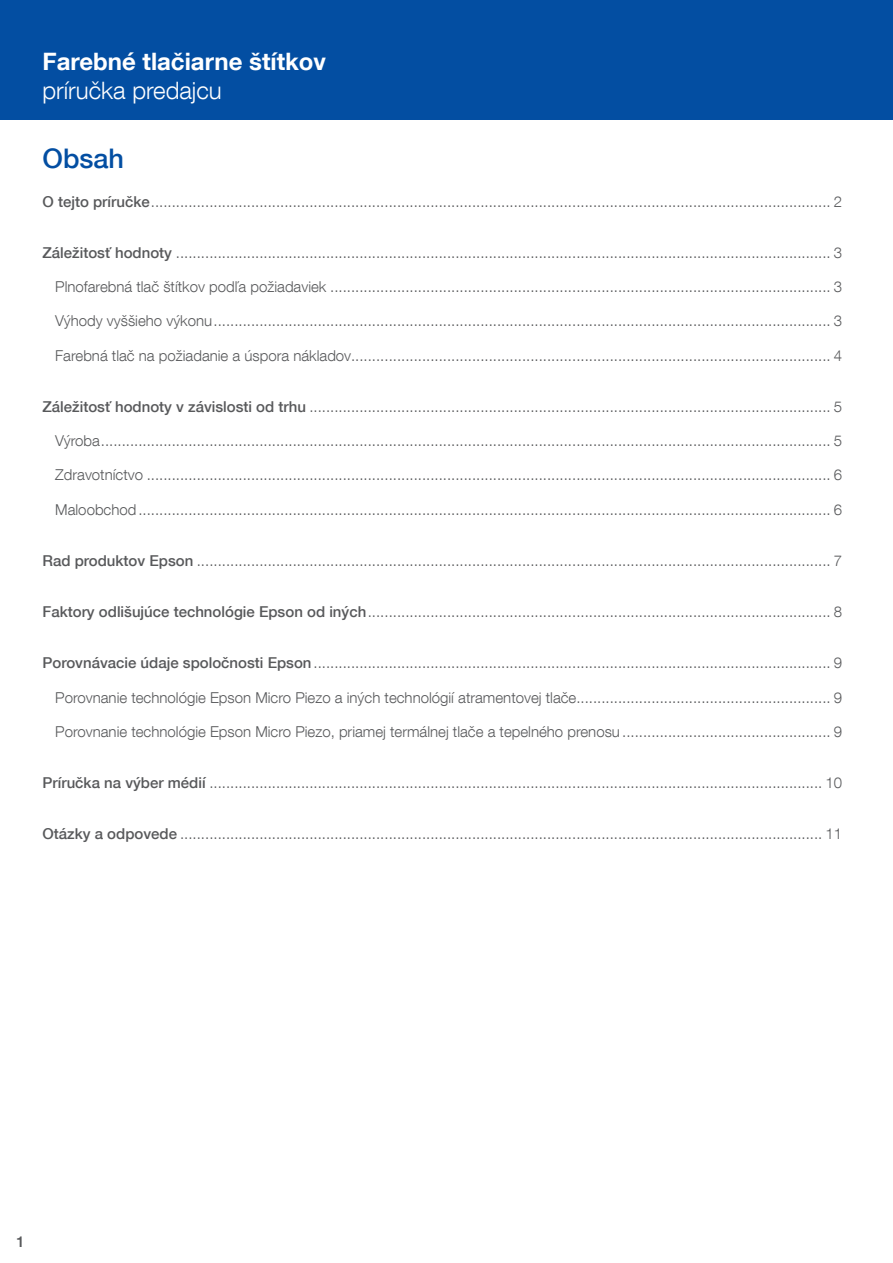
<style>
.page{position:relative;width:893px;height:1263px;background:#fff}
.page>*{position:absolute;margin:0;border:0;box-sizing:border-box;transform-origin:0 0}
.t1{font:500 27px "Helvetica Neue LT Com";color:#034ea2}
.t2{font:700 24px "Helvetica Neue LT Com";color:#fff}
.t3{font:300 24px "Helvetica Neue LT Com";color:#fff}
.t4{font:300 15px "Helvetica Neue LT Com";color:#58595b}
.t5{font:500 15px "Helvetica Neue LT Com";color:#58595b}
.s1{font-weight:500}
</style>
<div class="page">
<div style="left:0;top:0;width:893px;height:119px;background:#034ea2"></div>
<h2 class="t2" style="left:43px;top:47px;width:285px">Farebné tlačiarne štítkov</h2>
<h2 class="t3" style="left:43px;top:76px;width:181px">príručka predajcu</h2>
<h1 class="t1" style="left:43px;top:142px;width:83px">Obsah</h1>
<p class="t4" style="left:43px;top:192px;width:801px"><span class="s1">O tejto príručke</span>................................................................................................................................................................... 2</p>
<p class="t4" style="left:43px;top:243px;width:801px"><span class="s1">Záležitosť hodnoty</span> ............................................................................................................................................................. 3</p>
<p class="t4" style="left:55px;top:278px;width:788px">Plnofarebná tlač štítkov podľa požiadaviek ........................................................................................................................ 3</p>
<p class="t4" style="left:55px;top:312px;width:788px">Výhody vyššieho výkonu.................................................................................................................................................... 3</p>
<p class="t4" style="left:55px;top:346px;width:788px">Farebná tlač na požiadanie a úspora nákladov................................................................................................................... 4</p>
<p class="t4" style="left:43px;top:397px;width:801px"><span class="s1">Záležitosť hodnoty v závislosti od trhu</span> ............................................................................................................................. 5</p>
<p class="t4" style="left:55px;top:432px;width:788px">Výroba............................................................................................................................................................................... 5</p>
<p class="t4" style="left:55px;top:466px;width:788px">Zdravotníctvo .................................................................................................................................................................... 6</p>
<p class="t4" style="left:55px;top:500px;width:788px">Maloobchod...................................................................................................................................................................... 6</p>
<p class="t4" style="left:43px;top:551px;width:801px"><span class="s1">Rad produktov Epson</span> ........................................................................................................................................................ 7</p>
<p class="t4" style="left:43px;top:603px;width:801px"><span class="s1">Faktory odlišujúce technológie Epson od iných</span>............................................................................................................... 8</p>
<p class="t4" style="left:43px;top:654px;width:801px"><span class="s1">Porovnávacie údaje spoločnosti Epson</span>............................................................................................................................ 9</p>
<p class="t4" style="left:55px;top:688px;width:788px">Porovnanie technológie Epson Micro Piezo a iných technológií atramentovej tlače............................................................. 9</p>
<p class="t4" style="left:55px;top:722px;width:788px">Porovnanie technológie Epson Micro Piezo, priamej termálnej tlače a tepelného prenosu .................................................. 9</p>
<p class="t4" style="left:43px;top:774px;width:801px"><span class="s1">Príručka na výber médií</span> ................................................................................................................................................... 10</p>
<p class="t4" style="left:43px;top:825px;width:801px"><span class="s1">Otázky a odpovede</span> .......................................................................................................................................................... 11</p>
<p class="t5" style="left:16px;top:1233px;width:10px">1</p>
</div>
